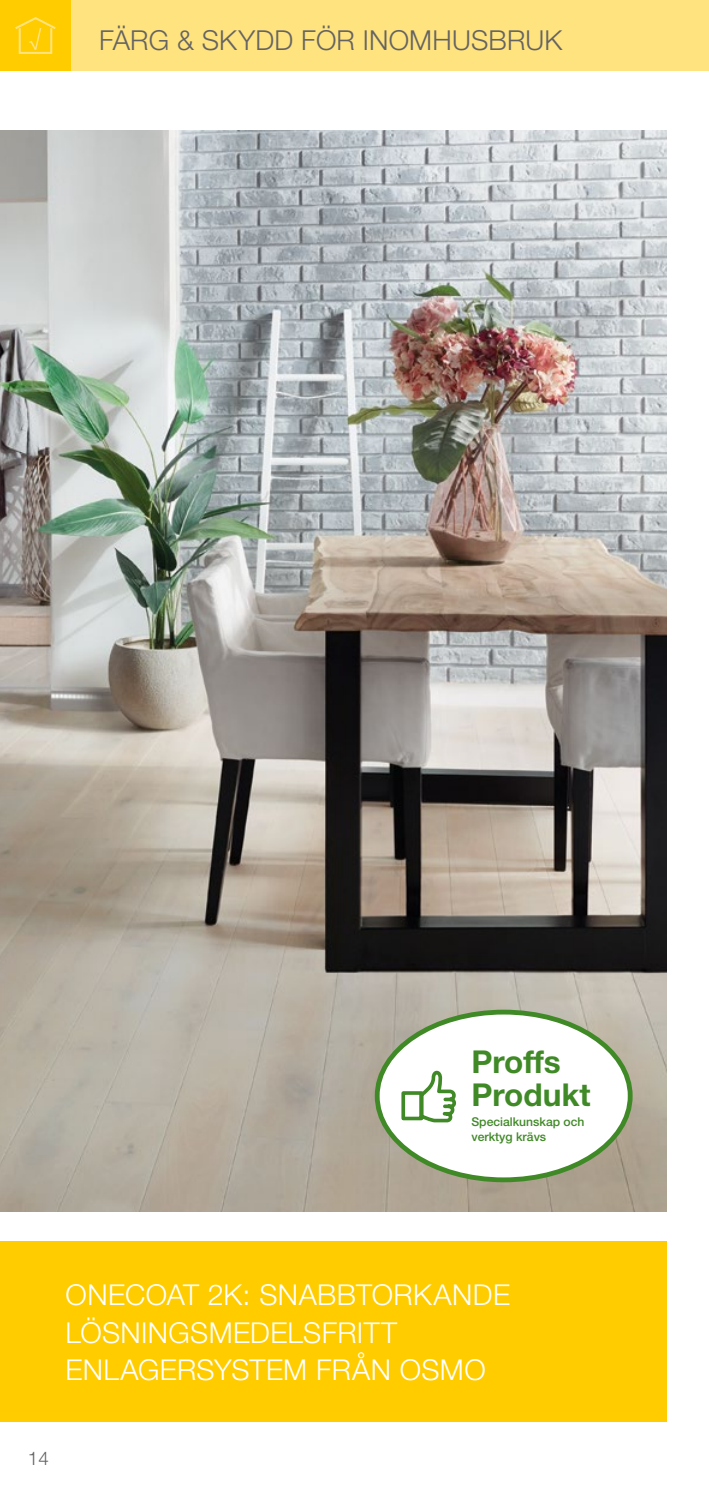
<style>
.page{position:relative;width:709px;height:1489px;background:#fff}
.page>*{position:absolute;margin:0;border:0;box-sizing:border-box;transform-origin:0 0}
.t1{font:700 31.5px/32.8px "Helvetica Neue";color:#408927}
.t2{font:300 28.75px/37.5px "Helvetica Neue";letter-spacing:.015em;color:#fff}
.t3{font:300 27.5px "Helvetica Neue";letter-spacing:.01em;color:#646363}
.t4{font:300 18.75px "Helvetica Neue";color:#646363}
.t5{font:500 12px/14.5px "Helvetica Neue";color:#408927}
</style>
<div class="page">
<div style="left:0;top:0;width:709px;height:71px;background:#ffe37e"></div>
<div style="left:0;top:0;width:71px;height:71px;background:#fc0"></div>
<svg style="left:15px;top:17px;width:41px;height:37px"></svg>
<img style="left:0;top:131px;width:666px;height:1080px">
<div style="left:0;top:1241px;width:666px;height:180px;background:#fc0"></div>
<svg style="left:375px;top:1009px;width:257px;height:173px"></svg>
<svg style="left:399px;top:1067px;width:60px;height:57px"></svg>
<p class="t3" style="left:99px;top:23px;width:464px">FÄRG &amp; SKYDD FÖR INOMHUSBRUK</p>
<p class="t1" style="left:471px;top:1045px;width:121px">Proffs<br>Produkt</p>
<p class="t5" style="left:471px;top:1113px;width:114px">Specialkunskap och verktyg krävs</p>
<p class="t2" style="left:66px;top:1275px;width:446px">ONECOAT 2K: SNABBTORKANDE<br>LÖSNINGSMEDELSFRITT<br>ENLAGERSYSTEM FRÅN OSMO</p>
<p class="t4" style="left:28px;top:1446px;width:22px">14</p>
</div>
